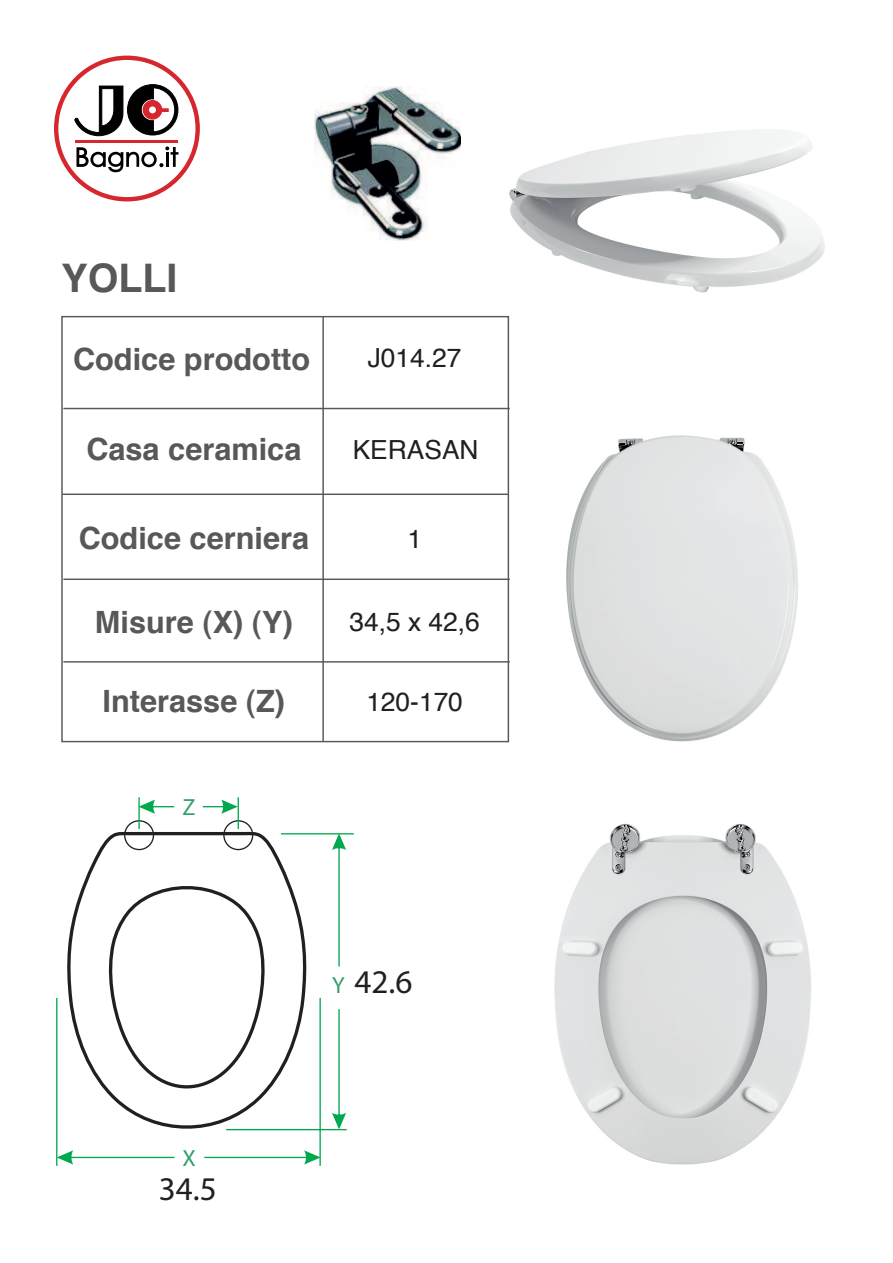
<style>
.page{position:relative;width:893px;height:1263px;background:#fff}
.page>*{position:absolute;margin:0;border:0;box-sizing:border-box;transform-origin:0 0}
.t1{font:700 39.3px "Helvetica";color:#57585a}
.t2{font:300 33.15px "Swiss 721 BT";color:#231f20}
.t3{font:700 30.75px "Helvetica";color:#57585a}
.t4{font:26.25px "Helvetica";color:#231f20}
.t5{font:300 23.4px "Swiss 721 BT";color:#329e70}
</style>
<div class="page">
<svg style="left:54px;top:56px;width:146px;height:145px"></svg>
<img style="left:498px;top:403px;width:301px;height:340px">
<hr style="left:138px;top:797px;width:2px;height:32px;background:#00a94d">
<hr style="left:238px;top:797px;width:1px;height:32px;background:#00a94d">
<hr style="left:56px;top:998px;width:1px;height:168px;background:#00a94d">
<hr style="left:319px;top:998px;width:2px;height:168px;background:#00a94d">
<hr style="left:226px;top:1129px;width:121px;height:1px;background:#00a94d">
<svg style="left:126px;top:800px;width:126px;height:28px"></svg>
<svg style="left:57px;top:1150px;width:117px;height:14px"></svg>
<svg style="left:204px;top:1150px;width:117px;height:14px"></svg>
<svg style="left:332px;top:834px;width:14px;height:132px"></svg>
<svg style="left:332px;top:1009px;width:14px;height:120px"></svg>
<svg style="left:67px;top:828px;width:243px;height:303px"></svg>
<hr style="left:281px;top:833px;width:73px;height:1px;background:#00a94d">
<img style="left:554px;top:823px;width:257px;height:342px">
<img style="left:495px;top:129px;width:330px;height:211px">
<hr style="left:322px;top:317px;width:2px;height:424px;background:#57585a">
<hr style="left:63px;top:408px;width:447px;height:1px;background:#57585a">
<hr style="left:62px;top:493px;width:447px;height:2px;background:#57585a">
<hr style="left:63px;top:578px;width:447px;height:2px;background:#57585a">
<hr style="left:63px;top:661px;width:447px;height:2px;background:#57585a">
<img style="left:315px;top:86px;width:145px;height:154px">
<p class="t1" style="left:61px;top:246px;width:117px">YOLLI</p>
<p class="t3" style="left:73px;top:335px;width:239px">Codice prodotto</p>
<p class="t4" style="left:368px;top:338px;width:95px">J014.27</p>
<p class="t3" style="left:86px;top:425px;width:217px">Casa ceramica</p>
<p class="t4" style="left:353px;top:430px;width:127px">KERASAN</p>
<p class="t3" style="left:79px;top:513px;width:232px">Codice cerniera</p>
<p class="t4" style="left:407px;top:518px;width:16px">1</p>
<p class="t3" style="left:95px;top:597px;width:199px">Misure (X) (Y)</p>
<p class="t4" style="left:349px;top:601px;width:132px">34,5 x 42,6</p>
<p class="t3" style="left:103px;top:677px;width:184px">Interasse (Z)</p>
<p class="t4" style="left:366px;top:681px;width:98px">120-170</p>
<p class="t5" style="left:183px;top:793px;width:14px">Z</p>
<p class="t5" style="left:332px;top:971px;width:14px">Y</p>
<p class="t2" style="left:355px;top:961px;width:59px">42.6</p>
<p class="t5" style="left:182px;top:1144px;width:15px">X</p>
<p class="t2" style="left:159px;top:1168px;width:59px">34.5</p>
</div>
